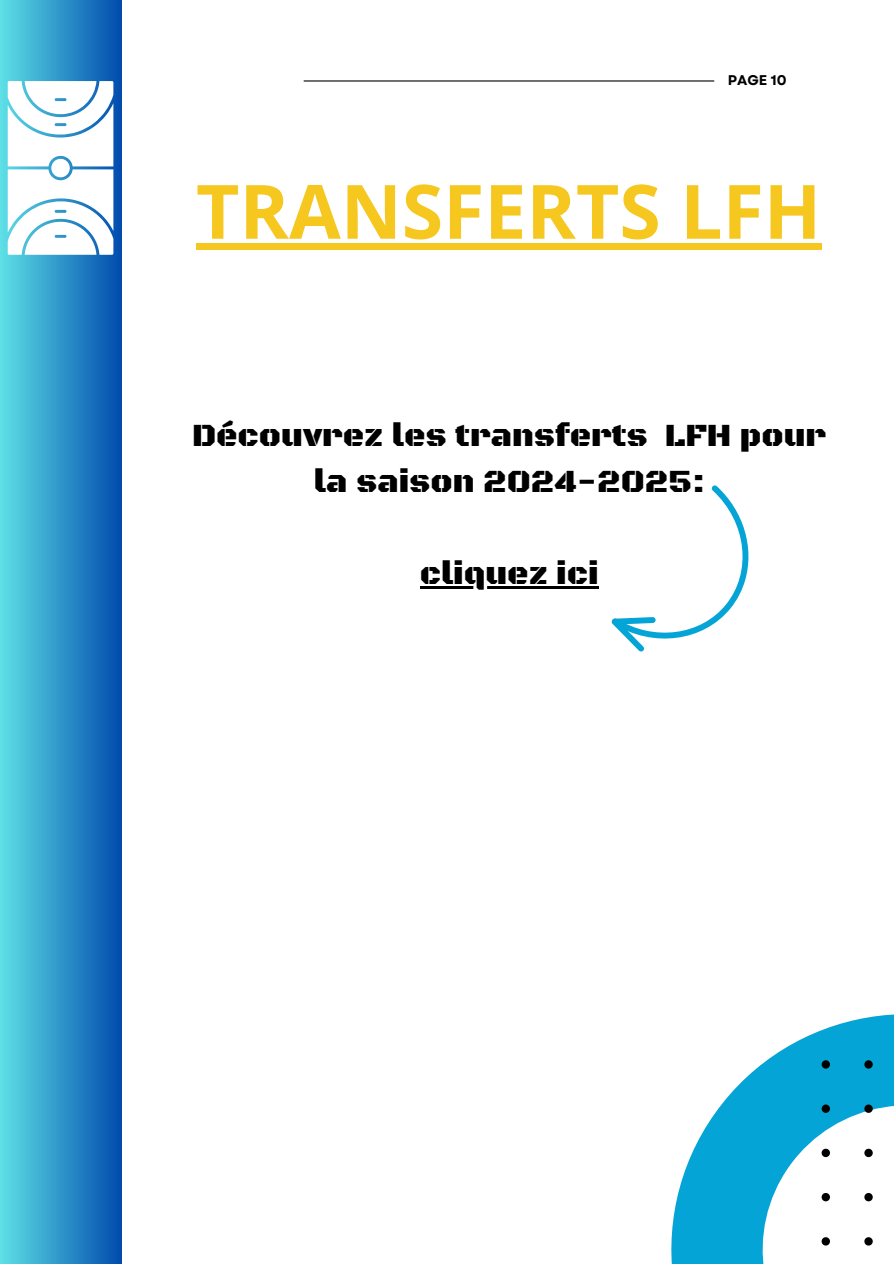
<style>
.page{position:relative;width:894px;height:1264px;background:#fff}
.page>*{position:absolute;margin:0;border:0;box-sizing:border-box;transform-origin:0 0}
.t1{font:700 75px "Open Sans";color:#f6c71e}
.t2{font:33px/46.2px "Black Ops One";color:#000;text-align:center}
.t3{font:700 14.1px "Garet";color:#000}
</style>
<div class="page">
<div style="left:0;top:0;width:121px;height:1263px;background:linear-gradient(to right,#5de0e6,#024cae)"></div>
<hr style="left:303px;top:80px;width:411px;height:2px;background:#000">
<svg style="left:671px;top:1014px;width:222px;height:249px;fill:#04a5d6"></svg>
<svg style="left:821px;top:1060px;width:72px;height:203px"></svg>
<svg style="left:8px;top:81px;width:105px;height:173px"></svg>
<hr style="left:419px;top:586px;width:179px;height:2px;background:#000">
<svg style="left:611px;top:485px;width:138px;height:167px"></svg>
<div style="left:196px;top:243px;width:625px;height:7px;background:#f6c71e"></div>
<p class="t3" style="left:727px;top:70px;width:60px">PAGE 10</p>
<h2 class="t1" style="left:196px;top:159px;width:626px">TRANSFERTS LFH</h2>
<p class="t2" style="left:192px;top:413px;width:635px">Découvrez les transferts LFH pour la saison 2024-2025:</p>
<h1 class="t2" style="left:419px;top:551px;width:180px">cliquez ici</h1>
</div>
